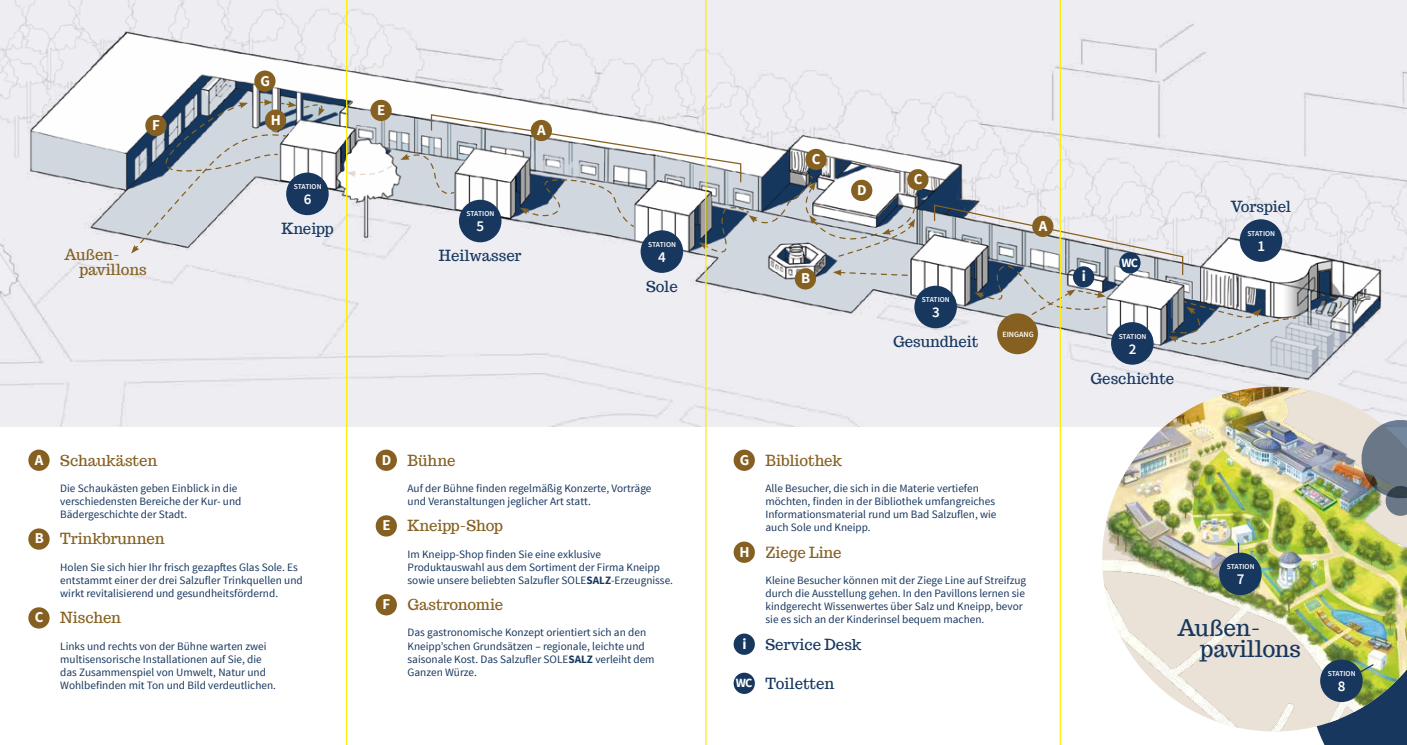
<style>
.page{position:relative;width:1407px;height:745px;background:#fff}
.page>*{position:absolute;margin:0;border:0;box-sizing:border-box;transform-origin:0 0}
.t1{font:22.5px/21.2px "Trocchi";color:#17375f}
.t2{font:15px/15px "Trocchi";color:#856021}
.t3{font:15px "Trocchi";color:#17375f}
.t4{font:700 15px "Source Sans Pro";color:#fff}
.t5{font:600 15px "Source Sans Pro";color:#fff}
.t6{font:700 12.5px "Source Sans Pro";color:#fff}
.t7{font:11.25px/13.1px "Source Sans Pro";color:#17375f}
.t8{font:600 8px "Source Sans Pro";color:#fff}
.t9{font:600 7.5px "Source Sans Pro";letter-spacing:-.01em;color:#fff}
.s1{font-family:"Source Sans Pro";font-weight:700;color:#fff}
.s2{font-weight:700}
.s3{font-family:"Source Sans Pro";font-weight:700;font-size:12.5px;color:#fff}
</style>
<div class="page">
<img style="left:0;top:0;width:1407px;height:426px">
<svg style="left:1320px;top:292px;width:21px;height:24px"></svg>
<div style="left:997px;top:313px;width:41px;height:41px;background:#856021;border-radius:50%"></div>
<svg style="left:833px;top:269px;width:75px;height:7px"></svg>
<svg style="left:303px;top:100px;width:23px;height:16px"></svg>
<svg style="left:131px;top:99px;width:166px;height:154px;background:#bfc5ce"></svg>
<div style="left:28px;top:449px;width:22px;height:21px;background:#856021;border-radius:50%"></div>
<div style="left:28px;top:528px;width:22px;height:21px;background:#856021;border-radius:50%"></div>
<div style="left:28px;top:607px;width:22px;height:21px;background:#856021;border-radius:50%"></div>
<div style="left:376px;top:449px;width:21px;height:21px;background:#856021;border-radius:50%"></div>
<div style="left:376px;top:515px;width:21px;height:21px;background:#856021;border-radius:50%"></div>
<div style="left:376px;top:593px;width:21px;height:22px;background:#856021;border-radius:50%"></div>
<img style="left:1102px;top:386px;width:305px;height:345px">
<div style="left:1111px;top:322px;width:42px;height:42px;background:#17375f;border-radius:50%"></div>
<div style="left:914px;top:285px;width:43px;height:43px;background:#17375f;border-radius:50%"></div>
<div style="left:640px;top:230px;width:43px;height:43px;background:#17375f;border-radius:50%"></div>
<div style="left:286px;top:172px;width:43px;height:43px;background:#17375f;border-radius:50%"></div>
<div style="left:1219px;top:552px;width:42px;height:42px;background:#17375f;border-radius:50%"></div>
<img style="left:1292px;top:416px;width:115px;height:328px">
<div style="left:733px;top:449px;width:22px;height:21px;background:#856021;border-radius:50%"></div>
<div style="left:733px;top:541px;width:22px;height:21px;background:#856021;border-radius:50%"></div>
<div style="left:733px;top:633px;width:22px;height:21px;background:#17375f;border-radius:50%"></div>
<div style="left:733px;top:672px;width:22px;height:21px;background:#17375f;border-radius:50%"></div>
<div style="left:795px;top:268px;width:21px;height:21px;background:#856021;border-radius:50%"></div>
<div style="left:254px;top:70px;width:21px;height:22px;background:#856021;border-radius:50%"></div>
<div style="left:265px;top:109px;width:21px;height:22px;background:#856021;border-radius:50%"></div>
<div style="left:145px;top:115px;width:22px;height:21px;background:#856021;border-radius:50%"></div>
<div style="left:370px;top:100px;width:22px;height:21px;background:#856021;border-radius:50%"></div>
<div style="left:907px;top:169px;width:21px;height:21px;background:#856021;border-radius:50%"></div>
<svg style="left:347px;top:113px;width:568px;height:146px"></svg>
<svg style="left:933px;top:203px;width:364px;height:142px"></svg>
<div style="left:531px;top:120px;width:21px;height:21px;background:#856021;border-radius:50%"></div>
<div style="left:1032px;top:215px;width:21px;height:22px;background:#856021;border-radius:50%"></div>
<div style="left:1073px;top:266px;width:21px;height:21px;background:#17375f;border-radius:50%"></div>
<div style="left:1119px;top:252px;width:21px;height:21px;background:#17375f;border-radius:50%"></div>
<hr style="left:346px;top:0;width:1px;height:744px;background:#ffed00">
<hr style="left:705px;top:0;width:1px;height:744px;background:#ffed00">
<hr style="left:1059px;top:0;width:2px;height:744px;background:#ffed00">
<h2 class="t4" style="left:260px;top:71px;width:11px">G</h2>
<h2 class="t4" style="left:152px;top:115px;width:9px">F</h2>
<h2 class="t4" style="left:271px;top:110px;width:12px">H</h2>
<h2 class="t4" style="left:377px;top:100px;width:10px">E</h2>
<h2 class="t4" style="left:537px;top:120px;width:10px">A</h2>
<h2 class="t4" style="left:812px;top:149px;width:10px">C</h2>
<h2 class="t2" style="left:79px;top:247px;width:69px;text-indent:-15px">Außen&shy;pavillons</h2>
<p class="t9" style="left:294px;top:182px;width:29px">STATION</p>
<h2 class="t5" style="left:304px;top:190px;width:9px">6</h2>
<h2 class="t3" style="left:281px;top:218px;width:54px">Kneipp</h2>
<p class="t9" style="left:466px;top:209px;width:29px">STATION</p>
<h2 class="t5" style="left:477px;top:217px;width:9px">5</h2>
<h2 class="t3" style="left:439px;top:246px;width:84px">Heilwasser</h2>
<p class="t9" style="left:648px;top:239px;width:29px">STATION</p>
<h2 class="t5" style="left:658px;top:247px;width:9px">4</h2>
<h2 class="t3" style="left:646px;top:276px;width:33px">Sole</h2>
<h2 class="t4" style="left:801px;top:268px;width:11px">B</h2>
<h2 class="t4" style="left:857px;top:180px;width:11px">D</h2>
<h2 class="t4" style="left:914px;top:169px;width:10px">C</h2>
<h2 class="t4" style="left:1039px;top:216px;width:10px">A</h2>
<h2 class="t4" style="left:1082px;top:266px;width:6px">i</h2>
<p class="t6" style="left:1121px;top:254px;width:18px">WC</p>
<h2 class="t3" style="left:1231px;top:197px;width:62px">Vorspiel</h2>
<p class="t9" style="left:1247px;top:228px;width:29px">STATION</p>
<h2 class="t5" style="left:1257px;top:236px;width:9px">1</h2>
<p class="t9" style="left:922px;top:295px;width:29px">STATION</p>
<h2 class="t5" style="left:932px;top:302px;width:9px">3</h2>
<h2 class="t3" style="left:893px;top:331px;width:87px">Gesundheit</h2>
<p class="t8" style="left:1002px;top:329px;width:33px">EINGANG</p>
<p class="t9" style="left:1118px;top:331px;width:29px">STATION</p>
<h2 class="t5" style="left:1128px;top:339px;width:9px">2</h2>
<h2 class="t3" style="left:1090px;top:368px;width:85px">Geschichte</h2>
<h2 class="t2" style="left:35px;top:452px;width:124px"><span class="s1">A</span> Schaukästen</h2>
<p class="t7" style="left:60px;top:481px;width:183px">Die Schaukästen geben Einblick in die verschiedensten Bereiche der Kur- und<br>Bädergeschichte der Stadt.</p>
<h2 class="t2" style="left:35px;top:531px;width:131px"><span class="s1">B</span> Trinkbrunnen</h2>
<p class="t7" style="left:60px;top:560px;width:244px">Holen Sie sich hier Ihr frisch gezapftes Glas Sole. Es entstammt einer der drei Salzufler Trinkquellen und wirkt revitalisierend und gesundheitsfördernd.</p>
<h2 class="t2" style="left:35px;top:609px;width:88px"><span class="s1">C</span> Nischen</h2>
<p class="t7" style="left:60px;top:639px;width:217px">Links und rechts von der Bühne warten zwei multisensorische Installationen auf Sie, die das Zusammenspiel von Umwelt, Natur und Wohlbefinden mit Ton und Bild verdeutlichen.</p>
<h2 class="t2" style="left:382px;top:452px;width:75px"><span class="s1">D</span> Bühne</h2>
<p class="t7" style="left:407px;top:481px;width:245px">Auf der Bühne finden regelmäßig Konzerte, Vorträge und Veranstaltungen jeglicher Art statt.</p>
<h2 class="t2" style="left:382px;top:518px;width:122px"><span class="s1">E</span> Kneipp-Shop</h2>
<p class="t7" style="left:407px;top:547px;width:267px">Im Kneipp-Shop finden Sie eine exklusive<br>Produktauswahl aus dem Sortiment der Firma Kneipp sowie unsere beliebten Salzufler SOLE<span class="s2">SALZ</span>-Erzeugnisse.</p>
<h2 class="t2" style="left:383px;top:596px;width:122px"><span class="s1">F</span> Gastronomie</h2>
<p class="t7" style="left:407px;top:626px;width:248px">Das gastronomische Konzept orientiert sich an den Kneipp’schen Grundsätzen – regionale, leichte und saisonale Kost. Das Salzufler SOLE<span class="s2">SALZ</span> verleiht dem Ganzen Würze.</p>
<h2 class="t2" style="left:740px;top:452px;width:104px"><span class="s1">G</span> Bibliothek</h2>
<p class="t7" style="left:765px;top:481px;width:232px">Alle Besucher, die sich in die Materie vertiefen möchten, finden in der Bibliothek umfangreiches Informationsmaterial rund um Bad Salzuflen, wie auch Sole und Kneipp.</p>
<h2 class="t2" style="left:739px;top:544px;width:104px"><span class="s1">H</span> Ziege Line</h2>
<p class="t7" style="left:765px;top:573px;width:262px">Kleine Besucher können mit der Ziege Line auf Streifzug durch die Ausstellung gehen. In den Pavillons lernen sie kindgerecht Wissenwertes über Salz und Kneipp, bevor sie es sich an der Kinderinsel bequem machen.</p>
<h2 class="t4" style="left:742px;top:633px;width:6px">i</h2>
<h2 class="t3" style="left:765px;top:633px;width:97px">Service Desk</h2>
<h2 class="t3" style="left:736px;top:673px;width:100px"><span class="s3">WC</span> Toiletten</h2>
<p class="t9" style="left:1227px;top:561px;width:29px">STATION</p>
<h2 class="t5" style="left:1237px;top:569px;width:9px">7</h2>
<h1 class="t1" style="left:1200px;top:616px;width:102px;text-indent:-22px">Außen&shy;pavillons</h1>
<p class="t9" style="left:1327px;top:668px;width:29px">STATION</p>
<h2 class="t5" style="left:1338px;top:676px;width:9px">8</h2>
</div>
